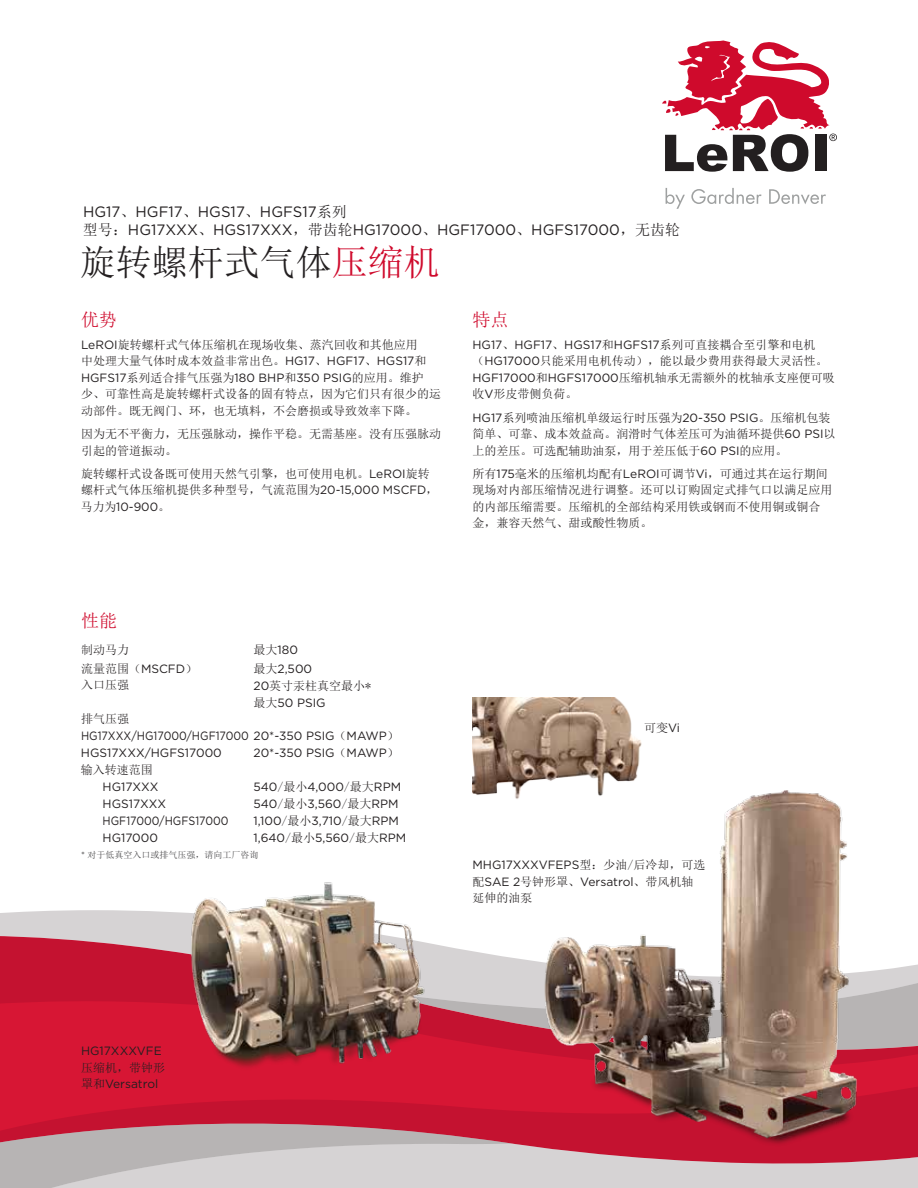
<style>
.page{position:relative;width:918px;height:1188px;background:#fff}
.page>*{position:absolute;margin:0;border:0;box-sizing:border-box;transform-origin:0 0}
.t1{font:36px "Sim Sun";color:#231f20}
.t2{font:18px "Sim Sun";color:#cf0a2c}
.t3{font:15px/18px "Gotham";color:#231f20}
.t4{font:12px/16.5px "Sim Sun";color:#231f20}
.t5{font:12px/16.5px "Gotham";color:#231f20}
.t6{font:12px/17.1px "Gotham";color:#231f20;scale:.9 1}
.t7{font:9px "Sim Sun";color:#414042}
.s1{font-family:"Sim Sun"}
.s2{color:#cf0a2c}
.s3{font-family:"Gotham"}
</style>
<div class="page">
<svg style="left:666px;top:188px;width:19px;height:21px"></svg>
<svg style="left:691px;top:188px;width:71px;height:16px"></svg>
<svg style="left:769px;top:189px;width:57px;height:15px"></svg>
<svg style="left:662px;top:40px;width:175px;height:132px"></svg>
<div style="left:815px;top:135px;width:11px;height:36px;background:#231f20"></div>
<img style="left:472px;top:697px;width:170px;height:102px">
<div style="left:0;top:910px;width:175px;height:26px;background:#d6d3d4"></div>
<svg style="left:0;top:936px;width:918px;height:62px;background:#d06e7e"></svg>
<svg style="left:0;top:998px;width:918px;height:124px;background:#d01f3b"></svg>
<svg style="left:0;top:1122px;width:918px;height:66px;background:#c9b1b6"></svg>
<img style="left:175px;top:882px;width:269px;height:200px">
<img style="left:529px;top:776px;width:361px;height:387px">
<p class="t3" style="left:83px;top:202px;width:599px">HG17<span class="s1">、</span>HGF17<span class="s1">、</span>HGS17<span class="s1">、</span>HGFS17<span class="s1">系列<br>型号：</span>HG17XXX<span class="s1">、</span>HGS17XXX<span class="s1">，带齿轮</span>HG17000<span class="s1">、</span>HGF17000<span class="s1">、</span>HGFS17000<span class="s1">，无齿轮</span></p>
<h1 class="t1" style="left:80px;top:244px;width:361px">旋转螺杆式气体<span class="s2">压缩机</span></h1>
<h2 class="t2" style="left:81px;top:310px;width:37px">优势</h2>
<p class="t4" style="left:81px;top:336px;width:347px"><span class="s3">LeROI</span>旋转螺杆式气体压缩机在现场收集、蒸汽回收和其他应用中处理大量气体时成本效益非常出色。<span class="s3">HG17</span>、<span class="s3">HGF17</span>、<span class="s3">HGS17</span>和</p>
<p class="t5" style="left:81px;top:369px;width:344px">HGFS17<span class="s1">系列适合排气压强为</span>180 BHP<span class="s1">和</span>350 PSIG<span class="s1">的应用。维护</span></p>
<p class="t4" style="left:81px;top:386px;width:361px">少、可靠性高是旋转螺杆式设备的固有特点，因为它们只有很少的运动部件。既无阀门、环，也无填料，不会磨损或导致效率下降。</p>
<p class="t4" style="left:81px;top:426px;width:361px">因为无不平衡力，无压强脉动，操作平稳。无需基座。没有压强脉动引起的管道振动。</p>
<p class="t4" style="left:81px;top:465px;width:359px">旋转螺杆式设备既可使用天然气引擎，也可使用电机。<span class="s3">LeROI</span>旋转螺杆式气体压缩机提供多种型号，气流范围为<span class="s3">20-15,000 MSCFD</span>，</p>
<p class="t5" style="left:81px;top:498px;width:90px"><span class="s1">马力为</span>10-900<span class="s1">。</span></p>
<h2 class="t2" style="left:472px;top:310px;width:37px">特点</h2>
<p class="t5" style="left:472px;top:336px;width:345px">HG17<span class="s1">、</span>HGF17<span class="s1">、</span>HGS17<span class="s1">和</span>HGFS17<span class="s1">系列可直接耦合至引擎和电机</span></p>
<p class="t4" style="left:472px;top:353px;width:364px">（<span class="s3">HG17000</span>只能采用电机传动），能以最少费用获得最大灵活性。<br><span class="s3">HGF17000</span>和<span class="s3">HGFS17000</span>压缩机轴承无需额外的枕轴承支座便可吸收<span class="s3">V</span>形皮带侧负荷。</p>
<p class="t4" style="left:472px;top:409px;width:365px"><span class="s3">HG17</span>系列喷油压缩机单级运行时压强为<span class="s3">20-350 PSIG</span>。压缩机包装简单、可靠、成本效益高。润滑时气体差压可为油循环提供<span class="s3">60 PSI</span>以上的差压。可选配辅助油泵，用于差压低于<span class="s3">60 PSI</span>的应用。</p>
<p class="t4" style="left:472px;top:465px;width:361px">所有<span class="s3">175</span>毫米的压缩机均配有<span class="s3">LeROI</span>可调节<span class="s3">Vi</span>，可通过其在运行期间现场对内部压缩情况进行调整。还可以订购固定式排气口以满足应用的内部压缩需要。压缩机的全部结构采用铁或钢而不使用铜或铜合金，兼容天然气、甜或酸性物质。</p>
<h2 class="t2" style="left:81px;top:612px;width:37px">性能</h2>
<p class="t4" style="left:81px;top:641px;width:49px">制动马力</p>
<p class="t5" style="left:254px;top:642px;width:46px"><span class="s1">最大</span>180</p>
<p class="t4" style="left:81px;top:660px;width:118px">流量范围（<span class="s3">MSCFD</span>）</p>
<p class="t5" style="left:254px;top:660px;width:60px"><span class="s1">最大</span>2,500</p>
<p class="t4" style="left:81px;top:677px;width:49px">入口压强</p>
<p class="t4" style="left:254px;top:677px;width:119px"><span class="s3">20</span>英寸汞柱真空最小*</p>
<p class="t5" style="left:254px;top:694px;width:74px"><span class="s1">最大</span>50 PSIG</p>
<p class="t4" style="left:81px;top:711px;width:49px">排气压强</p>
<p class="t6" style="left:81px;top:727px;width:355px">HG17XXX/HG17000/HGF17000 20*-350 PSIG<span class="s1">（</span>MAWP<span class="s1">）<br></span>HGS17XXX/HGFS17000</p>
<p class="t5" style="left:254px;top:745px;width:147px">20*-350 PSIG<span class="s1">（</span>MAWP<span class="s1">）</span></p>
<p class="t4" style="left:81px;top:761px;width:73px">输入转速范围</p>
<p class="t5" style="left:103px;top:778px;width:58px">HG17XXX</p>
<p class="t5" style="left:254px;top:778px;width:149px">540<span class="s1">/最小</span>4,000<span class="s1">/最大</span>RPM</p>
<p class="t5" style="left:103px;top:795px;width:65px">HGS17XXX</p>
<p class="t5" style="left:254px;top:795px;width:147px">540<span class="s1">/最小</span>3,560<span class="s1">/最大</span>RPM</p>
<p class="t6" style="left:103px;top:812px;width:142px">HGF17000/HGFS17000</p>
<p class="t5" style="left:254px;top:812px;width:147px">1,100<span class="s1">/最小</span>3,710<span class="s1">/最大</span>RPM</p>
<p class="t5" style="left:103px;top:829px;width:57px">HG17000</p>
<p class="t5" style="left:254px;top:829px;width:154px">1,640<span class="s1">/最小</span>5,560<span class="s1">/最大</span>RPM</p>
<p class="t7" style="left:81px;top:850px;width:179px"><span class="s3">*</span> 对于低真空入口或排气压强，请向工厂咨询</p>
<p class="t5" style="left:81px;top:1043px;width:82px">HG17XXXVFE</p>
<p class="t4" style="left:81px;top:1059px;width:85px">压缩机，带钟形</p>
<p class="t5" style="left:81px;top:1076px;width:79px"><span class="s1">罩和</span>Versatrol</p>
<p class="t4" style="left:644px;top:720px;width:37px">可变<span class="s3">Vi</span></p>
<p class="t5" style="left:472px;top:856px;width:234px">MHG17XXXVFEPS<span class="s1">型：少油/后冷却，可选配</span>SAE 2<span class="s1">号钟形罩、</span>Versatrol<span class="s1">、带风机轴</span></p>
<p class="t4" style="left:472px;top:889px;width:61px">延伸的油泵</p>
</div>
